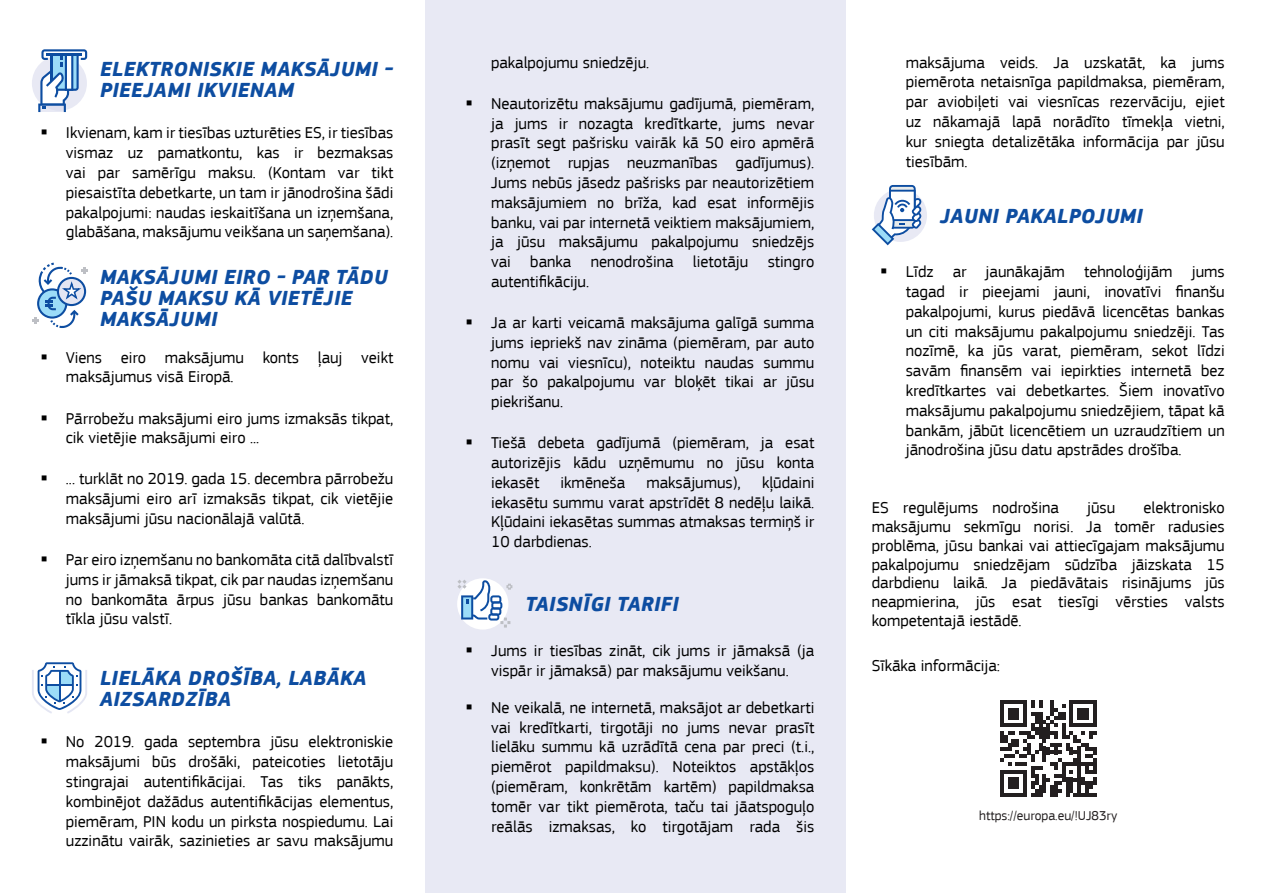
<style>
.page{position:relative;width:1263px;height:893px;background:#fff}
.page>*{position:absolute;margin:0;border:0;box-sizing:border-box;transform-origin:0 0}
.t1{font:italic 700 21px/21px "EC Square Sans Pro";letter-spacing:.02em;color:#0d4da1}
.t2{font:16.5px/19.8px "EC Square Sans Pro";color:#000;text-align:justify}
.t3{font:13.5px "EC Square Sans Pro";color:#231f20}
</style>
<div class="page">
<div style="left:32px;top:56px;width:55px;height:55px;background:#e8e9f4;border-radius:50%"></div>
<svg style="left:38px;top:49px;width:49px;height:63px"></svg>
<hr style="left:47px;top:54px;width:35px;height:2px;background:#0d4da1">
<div style="left:425px;top:0;width:421px;height:893px;background:#e8e9f4"></div>
<svg style="left:32px;top:263px;width:55px;height:65px"></svg>
<svg style="left:32px;top:662px;width:55px;height:51px"></svg>
<hr style="left:46px;top:684px;width:27px;height:2px;background:#0d4da1">
<hr style="left:59px;top:671px;width:1px;height:30px;background:#0d4da1">
<svg style="left:457px;top:578px;width:56px;height:52px"></svg>
<svg style="left:1000px;top:700px;width:96px;height:97px"></svg>
<div style="left:874px;top:189px;width:53px;height:53px;background:#e8e9f4;border-radius:50%"></div>
<svg style="left:872px;top:185px;width:50px;height:60px"></svg>
<p class="t1" style="left:100px;top:60px;width:294px">ELEKTRONISKIE MAKSĀJUMI -<br>PIEEJAMI IKVIENAM</p>
<p class="t2" style="left:66px;top:123px;width:329px">Ikvienam, kam ir tiesības uzturēties ES, ir tiesības vismaz uz pamatkontu, kas ir bezmaksas vai par samērīgu maksu. (Kontam var tikt piesaistīta debetkarte, un tam ir jānodrošina šādi pakalpojumi: naudas ieskaitīšana un izņemšana, glabāšana, maksājumu veikšana un saņemšana).</p>
<p class="t1" style="left:100px;top:267px;width:289px">MAKSĀJUMI EIRO - PAR TĀDU<br>PAŠU MAKSU KĀ VIETĒJIE<br>MAKSĀJUMI</p>
<p class="t2" style="left:66px;top:347px;width:329px">Viens eiro maksājumu konts ļauj veikt maksājumus visā Eiropā.</p>
<p class="t2" style="left:66px;top:408px;width:329px">Pārrobežu maksājumi eiro jums izmaksās tikpat, cik vietējie maksājumi eiro ...</p>
<p class="t2" style="left:66px;top:469px;width:329px">... turklāt no 2019. gada 15. decembra pārrobežu maksājumi eiro arī izmaksās tikpat, cik vietējie maksājumi jūsu nacionālajā valūtā.</p>
<p class="t2" style="left:66px;top:550px;width:329px">Par eiro izņemšanu no bankomāta citā dalībvalstī jums ir jāmaksā tikpat, cik par naudas izņemšanu no bankomāta ārpus jūsu bankas bankomātu tīkla jūsu valstī.</p>
<p class="t1" style="left:100px;top:669px;width:268px">LIELĀKA DROŠĪBA, LABĀKA<br>AIZSARDZĪBA</p>
<p class="t2" style="left:66px;top:732px;width:329px">No 2019. gada septembra jūsu elektroniskie maksājumi būs drošāki, pateicoties lietotāju stingrajai autentifikācijai. Tas tiks panākts, kombinējot dažādus autentifikācijas elementus, piemēram, PIN kodu un pirksta nospiedumu. Lai uzzinātu vairāk, sazinieties ar savu maksājumu</p>
<p class="t2" style="left:491px;top:52px;width:160px">pakalpojumu sniedzēju.</p>
<p class="t2" style="left:491px;top:93px;width:325px">Neautorizētu maksājumu gadījumā, piemēram, ja jums ir nozagta kredītkarte, jums nevar prasīt segt pašrisku vairāk kā 50 eiro apmērā (izņemot rupjas neuzmanības gadījumus).<br>Jums nebūs jāsedz pašrisks par neautorizētiem maksājumiem no brīža, kad esat informējis banku, vai par internetā veiktiem maksājumiem, ja jūsu maksājumu pakalpojumu sniedzējs vai banka nenodrošina lietotāju stingro autentifikāciju.</p>
<p class="t2" style="left:491px;top:313px;width:325px">Ja ar karti veicamā maksājuma galīgā summa jums iepriekš nav zināma (piemēram, par auto nomu vai viesnīcu), noteiktu naudas summu par šo pakalpojumu var bloķēt tikai ar jūsu piekrišanu.</p>
<p class="t2" style="left:491px;top:433px;width:325px">Tiešā debeta gadījumā (piemēram, ja esat autorizējis kādu uzņēmumu no jūsu konta iekasēt</p>
<p class="t2" style="left:561px;top:473px;width:66px">ikmēneša</p>
<p class="t2" style="left:646px;top:473px;width:96px">maksājumus),</p>
<p class="t2" style="left:491px;top:473px;width:325px;text-indent:271px">kļūdaini iekasētu summu varat apstrīdēt 8 nedēļu laikā.<br>Kļūdaini iekasētas summas atmaksas termiņš ir 10 darbdienas.</p>
<p class="t1" style="left:525px;top:594px;width:155px">TAISNĪGI TARIFI</p>
<p class="t2" style="left:491px;top:641px;width:325px">Jums ir tiesības zināt, cik jums ir jāmaksā (ja vispār ir jāmaksā) par maksājumu veikšanu.</p>
<p class="t2" style="left:491px;top:697px;width:325px">Ne veikalā, ne internetā, maksājot ar debetkarti vai kredītkarti, tirgotāji no jums nevar prasīt lielāku summu kā uzrādītā cena par preci (t.i., piemērot papildmaksu). Noteiktos apstākļos (piemēram, konkrētām kartēm) papildmaksa tomēr var tikt piemērota, taču tai jāatspoguļo reālās izmaksas, ko tirgotājam rada šis</p>
<p class="t2" style="left:906px;top:52px;width:320px">maksājuma veids. Ja uzskatāt, ka jums piemērota netaisnīga papildmaksa, piemēram, par aviobiļeti vai viesnīcas rezervāciju, ejiet uz nākamajā lapā norādīto tīmekļa vietni, kur sniegta detalizētāka informācija par jūsu tiesībām.</p>
<p class="t1" style="left:940px;top:207px;width:205px">JAUNI PAKALPOJUMI</p>
<p class="t2" style="left:906px;top:262px;width:320px">Līdz ar jaunākajām tehnoloģijām jums tagad ir pieejami jauni, inovatīvi finanšu pakalpojumi, kurus piedāvā licencētas bankas un citi maksājumu pakalpojumu sniedzēji. Tas nozīmē, ka jūs varat, piemēram, sekot līdzi savām finansēm vai iepirkties internetā bez kredītkartes vai debetkartes. Šiem inovatīvo maksājumu pakalpojumu sniedzējiem, tāpat kā bankām, jābūt licencētiem un uzraudzītiem un jānodrošina jūsu datu apstrādes drošība.</p>
<p class="t2" style="left:872px;top:498px;width:354px;line-height:18.9px;text-indent:272px">elektronisko maksājumu sekmīgu norisi. Ja tomēr radusies problēma, jūsu bankai vai attiecīgajam maksājumu pakalpojumu sniedzējam sūdzība jāizskata 15 darbdienu laikā. Ja piedāvātais risinājums jūs neapmierina, jūs esat tiesīgi vērsties valsts kompetentajā iestādē.</p>
<p class="t2" style="left:872px;top:656px;width:130px">Sīkāka informācija:</p>
<p class="t2" style="left:872px;top:497px;width:189px">ES regulējums nodrošina</p>
<p class="t2" style="left:1087px;top:497px;width:30px">jūsu</p>
<p class="t3" style="left:979px;top:807px;width:140px">https://europa.eu/!UJ83ry</p>
</div>
